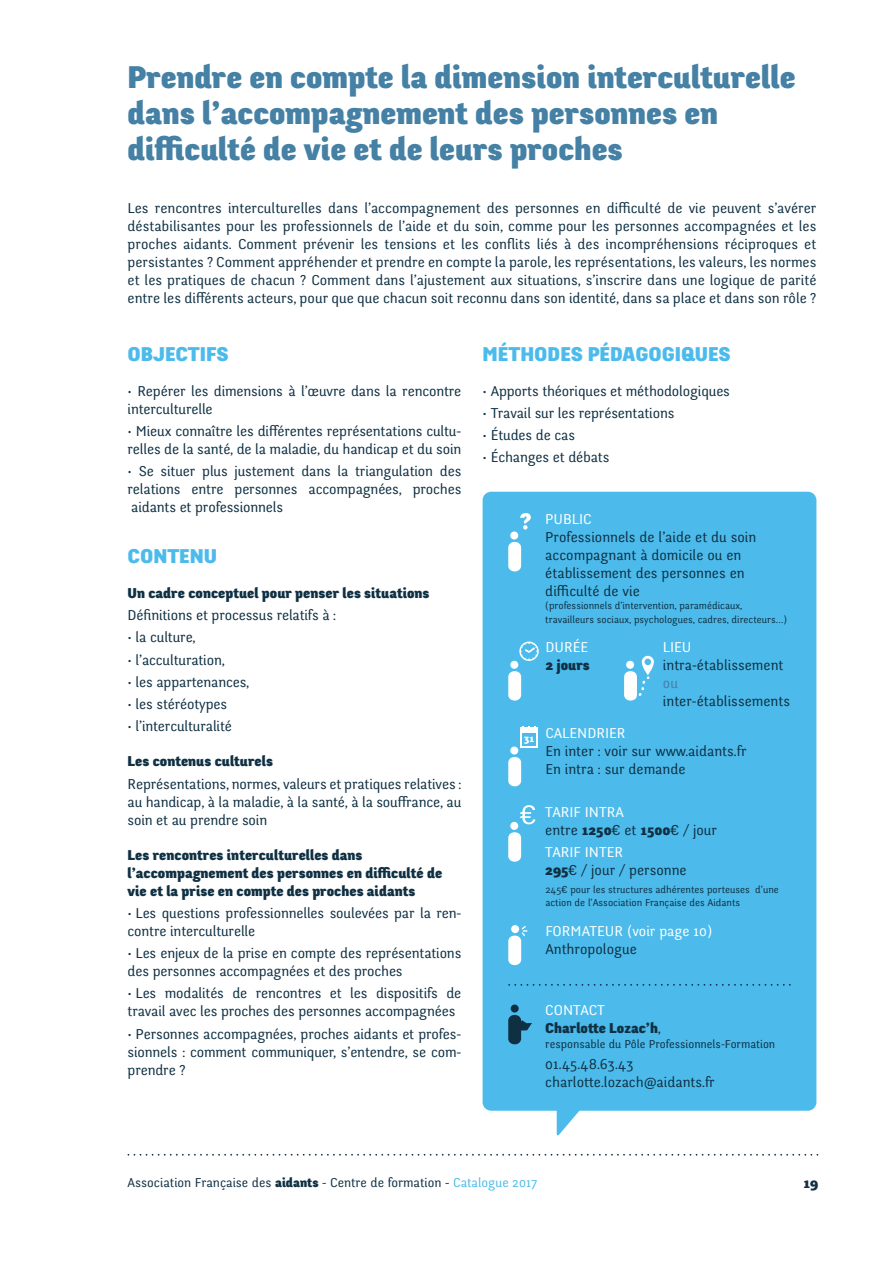
<style>
.page{position:relative;width:893px;height:1263px;background:#fff}
.page>*{position:absolute;margin:0;border:0;box-sizing:border-box;transform-origin:0 0}
.t1{font:33px/36px "Fengardo Black Beta";color:#4580a5}
.t2{font:21px "Fengardo Black Beta";color:#4cbbeb}
.t3{font:15px/18px "Fengardo";letter-spacing:-.01em;color:#0f3043}
.t4{font:15px/18px "Fengardo Black Beta";color:#0f3043}
.t5{font:15px "Fengardo";color:#fff}
.t6{font:15px "Fengardo";color:#4580a5}
.t7{font:13.5px "Fengardo";color:#0f3043}
.t8{font:12px "Fengardo";color:#0f3043}
.t9{font:10.5px/13.5px "Fengardo";color:#0f3043}
.t10{font:10.5px "Fengardo Black Beta";color:#fff}
.s1{color:#fff}
.s2{font-family:"Fengardo Black Beta"}
.s3{font-family:"Fengardo"}
.s4{color:#4cbbeb}
</style>
<div class="page">
<svg style="left:128px;top:1154px;width:690px;height:2px"></svg>
<div style="left:483px;top:492px;width:333px;height:644px;background:#4cbbeb"></div>
<div style="left:511px;top:925px;width:8px;height:8px;background:#fff;border-radius:50%"></div>
<svg style="left:522px;top:926px;width:5px;height:10px"></svg>
<div style="left:508px;top:935px;width:13px;height:30px;background:#fff;border-radius:6px"></div>
<div style="left:508px;top:671px;width:13px;height:29px;background:#fff;border-radius:6px"></div>
<div style="left:510px;top:661px;width:8px;height:8px;background:#fff;border-radius:50%"></div>
<svg style="left:519px;top:641px;width:20px;height:20px"></svg>
<div style="left:624px;top:671px;width:13px;height:29px;background:#fff;border-radius:6px"></div>
<div style="left:626px;top:661px;width:8px;height:8px;background:#fff;border-radius:50%"></div>
<svg style="left:631px;top:656px;width:23px;height:45px"></svg>
<svg style="left:509px;top:984px;width:282px;height:2px"></svg>
<div style="left:508px;top:1015px;width:13px;height:29px;background:#0f3043;border-radius:6px"></div>
<div style="left:511px;top:1004px;width:8px;height:8px;background:#0f3043;border-radius:50%"></div>
<svg style="left:521px;top:1020px;width:11px;height:10px"></svg>
<div style="left:508px;top:832px;width:13px;height:30px;background:#fff;border-radius:6px"></div>
<div style="left:510px;top:822px;width:8px;height:8px;background:#fff;border-radius:50%"></div>
<svg style="left:520px;top:805px;width:15px;height:19px"></svg>
<div style="left:508px;top:757px;width:13px;height:29px;background:#fff;border-radius:6px"></div>
<div style="left:510px;top:746px;width:8px;height:8px;background:#fff;border-radius:50%"></div>
<div style="left:520px;top:728px;width:18px;height:20px;background:#fff"></div>
<div style="left:522px;top:733px;width:14px;height:13px;background:#4cbbeb"></div>
<svg style="left:522px;top:726px;width:14px;height:2px"></svg>
<div style="left:508px;top:542px;width:13px;height:29px;background:#fff;border-radius:6px"></div>
<div style="left:510px;top:531px;width:8px;height:8px;background:#fff;border-radius:50%"></div>
<svg style="left:520px;top:513px;width:11px;height:17px"></svg>
<h1 class="t1" style="left:128px;top:59px;width:670px">Prendre en compte la dimension interculturelle dans l’accompagnement des personnes en difficulté de vie et de leurs proches</h1>
<p class="t3" style="left:128px;top:199px;width:690px;text-align:justify">Les rencontres interculturelles dans l’accompagnement des personnes en difficulté de vie peuvent s’avérer déstabilisantes pour les professionnels de l’aide et du soin, comme pour les personnes accompagnées et les proches aidants. Comment prévenir les tensions et les conflits liés à des incompréhensions réciproques et persistantes ? Comment appréhender et prendre en compte la parole, les représentations, les valeurs, les normes et les pratiques de chacun ? Comment dans l’ajustement aux situations, s’inscrire dans une logique de parité entre les différents acteurs, pour que que chacun soit reconnu dans son identité, dans sa place et dans son rôle ?</p>
<h2 class="t2" style="left:128px;top:341px;width:103px">OBJECTIFS</h2>
<p class="t3" style="left:128px;top:382px;width:335px">• Repérer les dimensions à l’œuvre dans la rencontre interculturelle</p>
<p class="t3" style="left:128px;top:422px;width:335px">• Mieux connaître les différentes représentations cultu&shy;relles de la santé, de la maladie, du handicap et du soin</p>
<p class="t3" style="left:128px;top:462px;width:335px;text-align:justify">• Se situer plus justement dans la triangulation des relations entre personnes accompagnées, proches aidants et professionnels</p>
<h2 class="t2" style="left:128px;top:543px;width:91px">CONTENU</h2>
<p class="t4" style="left:128px;top:584px;width:304px">Un cadre conceptuel pour penser les situations</p>
<p class="t3" style="left:128px;top:606px;width:210px">Définitions et processus relatifs à :</p>
<p class="t3" style="left:128px;top:629px;width:70px">• la culture,</p>
<p class="t3" style="left:128px;top:651px;width:99px">• l’acculturation,</p>
<p class="t3" style="left:128px;top:673px;width:123px">• les appartenances,</p>
<p class="t3" style="left:128px;top:695px;width:101px">• les stéréotypes</p>
<p class="t3" style="left:128px;top:718px;width:106px">• l’interculturalité</p>
<p class="t4" style="left:128px;top:752px;width:147px">Les contenus culturels</p>
<p class="t3" style="left:128px;top:775px;width:335px;text-align:justify">Représentations, normes, valeurs et pratiques relatives : au handicap, à la maladie, à la santé, à la souffrance, au soin et au prendre soin</p>
<p class="t4" style="left:128px;top:846px;width:316px">Les rencontres interculturelles dans l’accompagnement des personnes en difficulté de vie et la prise en compte des proches aidants</p>
<p class="t3" style="left:128px;top:904px;width:335px">• Les questions professionnelles soulevées par la ren&shy;contre interculturelle</p>
<p class="t3" style="left:128px;top:944px;width:335px">• Les enjeux de la prise en compte des représentations des personnes accompagnées et des proches</p>
<p class="t3" style="left:128px;top:985px;width:335px">• Les modalités de rencontres et les dispositifs de travail avec les proches des personnes accompagnées</p>
<p class="t3" style="left:128px;top:1025px;width:335px;text-align:justify">• Personnes accompagnées, proches aidants et profes&shy;sionnels : comment communiquer, s’entendre, se com&shy;prendre ?</p>
<h2 class="t2" style="left:483px;top:341px;width:250px">MÉTHODES PÉDAGOGIQUES</h2>
<p class="t3" style="left:483px;top:382px;width:249px">• Apports théoriques et méthodologiques</p>
<p class="t3" style="left:483px;top:404px;width:193px">• Travail sur les représentations</p>
<p class="t3" style="left:483px;top:426px;width:94px">• Études de cas</p>
<p class="t3" style="left:483px;top:449px;width:128px">• Échanges et débats</p>
<p class="t5" style="left:545px;top:510px;width:48px">PUBLIC</p>
<p class="t3" style="left:545px;top:528px;width:213px">Professionnels de l’aide et du soin accompagnant à domicile ou en établissement des personnes en difficulté de vie</p>
<p class="t9" style="left:545px;top:599px;width:243px">(professionnels d’intervention, paramédicaux, travailleurs sociaux, psychologues, cadres, directeurs…)</p>
<p class="t5" style="left:545px;top:639px;width:44px">DURÉE</p>
<p class="t4" style="left:545px;top:656px;width:46px">2 jours</p>
<p class="t5" style="left:663px;top:639px;width:30px">LIEU</p>
<p class="t3" style="left:663px;top:657px;width:122px">intra-établissement</p>
<p class="t6" style="left:663px;top:675px;width:17px">ou</p>
<p class="t3" style="left:663px;top:693px;width:129px">inter-établissements</p>
<p class="t5" style="left:545px;top:725px;width:82px">CALENDRIER</p>
<p class="t3" style="left:545px;top:743px;width:203px">En inter : voir sur www.aidants.fr<br>En intra : sur demande</p>
<p class="t10" style="left:524px;top:732px;width:11px">31</p>
<p class="t3" style="left:545px;top:803px;width:173px"><span class="s1">TARIF INTRA<br></span>entre <span class="s2">1250</span>€ et <span class="s2">1500</span>€ / jour</p>
<p class="t3" style="left:545px;top:844px;width:143px"><span class="s1">TARIF INTER<br></span><span class="s2">295</span>€ / jour / personne</p>
<p class="t9" style="left:545px;top:883px;width:235px">245€ pour les structures adhérentes porteuses d’une action de l’Association Française des Aidants</p>
<p class="t5" style="left:545px;top:922px;width:168px">FORMATEUR (voir page 10)</p>
<p class="t3" style="left:545px;top:940px;width:93px">Anthropologue</p>
<p class="t5" style="left:545px;top:1002px;width:61px">CONTACT</p>
<p class="t4" style="left:545px;top:1019px;width:117px">Charlotte Lozac’h<span class="s3">,</span></p>
<p class="t8" style="left:545px;top:1037px;width:231px">responsable du Pôle Professionnels-Formation</p>
<p class="t3" style="left:545px;top:1056px;width:171px">01.45.48.63.43 charlotte.lozach@aidants.fr</p>
<p class="t7" style="left:128px;top:1174px;width:411px">Association Française des <span class="s2">aidants</span> - Centre de formation - <span class="s4">Catalogue 2017</span></p>
<p class="t4" style="left:803px;top:1174px;width:16px">19</p>
</div>
